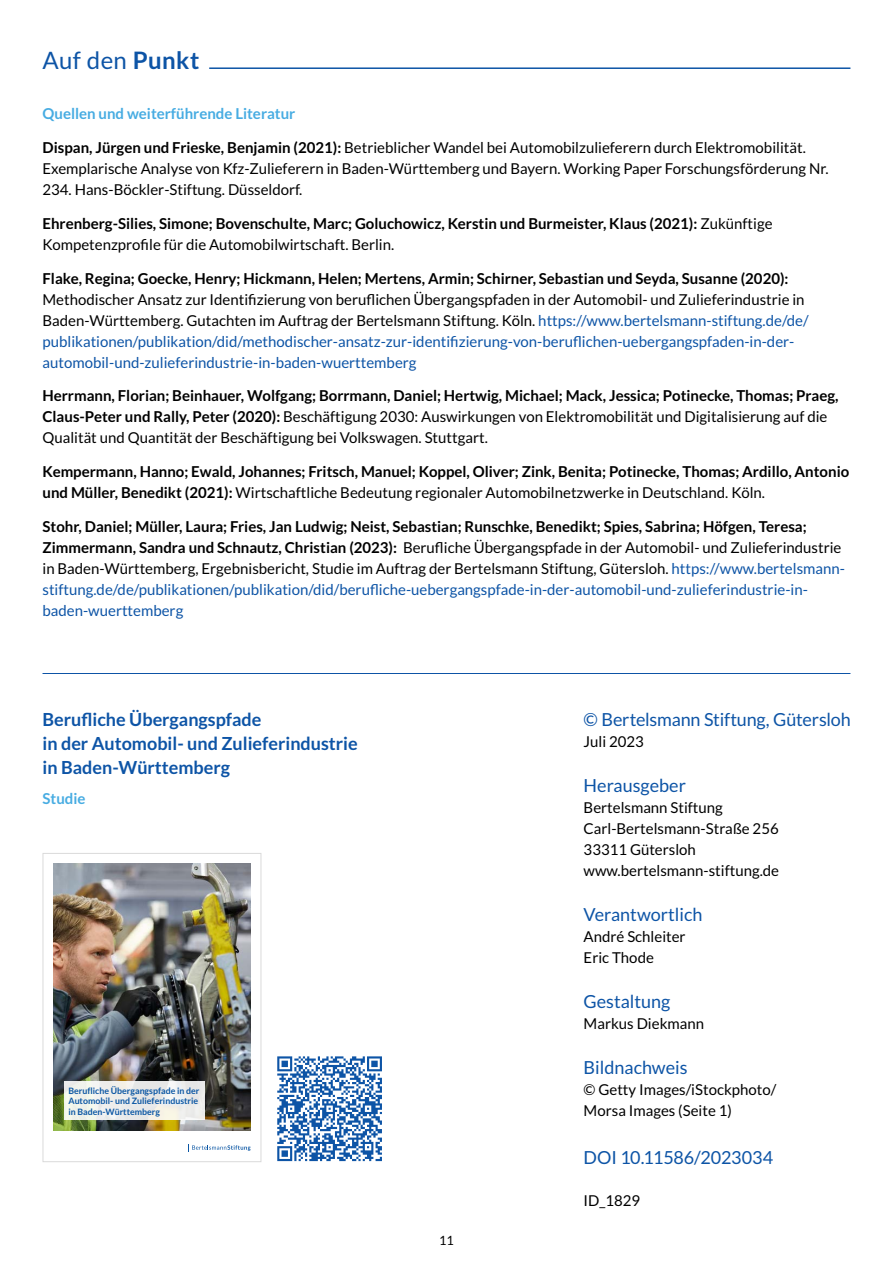
<style>
.page{position:relative;width:893px;height:1263px;background:#fff}
.page>*{position:absolute;margin:0;border:0;box-sizing:border-box;transform-origin:0 0}
.t1{font:24px "Lato";letter-spacing:.015em;color:#0d54a6}
.t2{font:18px "Lato";color:#0d54a6}
.t3{font:700 18px/24px "Lato";color:#0d54a6}
.t4{font:15px/21px "Lato";color:#0d54a6}
.t5{font:700 15px/21px "Lato";color:#000}
.t6{font:15px/21px "Lato";color:#000}
.t7{font:700 15px "Lato";color:#47ace2}
.t8{font:12.75px "Lato";color:#000}
.t9{font:700 8.85px/10.5px "Lato";color:#0a56a4}
.s1{font-weight:700}
.s2{font-weight:400}
.s3{color:#000}
.s4{font-weight:700;color:#000}
</style>
<div class="page">
<hr style="left:209px;top:67px;width:641px;height:2px;background:#0d54a6">
<hr style="left:43px;top:673px;width:807px;height:1px;background:#0d54a6">
<img style="left:53px;top:864px;width:198px;height:266px">
<div style="left:64px;top:1082px;width:140px;height:38px;background:#edeeeb"></div>
<svg style="left:188px;top:1144px;width:63px;height:7px"></svg>
<div style="left:43px;top:853px;width:218px;height:309px;border:1px solid #dadada"></div>
<svg style="left:277px;top:1056px;width:105px;height:105px"></svg>
<h1 class="t1" style="left:43px;top:47px;width:158px">Auf den <span class="s1">Punkt</span></h1>
<p class="t7" style="left:43px;top:105px;width:254px">Quellen und weiterführende Literatur</p>
<p class="t6" style="left:43px;top:137px;width:787px"><span class="s1">Dispan, Jürgen und Frieske, Benjamin (2021):</span> Betrieblicher Wandel bei Automobilzulieferern durch Elektromobilität.<br>Exemplarische Analyse von Kfz-Zulieferern in Baden-Württemberg und Bayern. Working Paper Forschungsförderung Nr.<br>234. Hans-Böckler-Stiftung. Düsseldorf.</p>
<p class="t5" style="left:43px;top:213px;width:732px">Ehrenberg-Silies, Simone; Bovenschulte, Marc; Goluchowicz, Kerstin und Burmeister, Klaus (2021): <span class="s2">Zukünftige<br>Kompetenzprofile für die Automobilwirtschaft. Berlin.</span></p>
<p class="t5" style="left:43px;top:268px;width:747px">Flake, Regina; Goecke, Henry; Hickmann, Helen; Mertens, Armin; Schirner, Sebastian und Seyda, Susanne (2020):</p>
<p class="t4" style="left:43px;top:289px;width:768px"><span class="s3">Methodischer Ansatz zur Identifizierung von beruflichen Übergangspfaden in der Automobil- und Zulieferindustrie in Baden-Württemberg. Gutachten im Auftrag der Bertelsmann Stiftung. Köln.</span> https://www.bertelsmann-stiftung.de/de/ publikationen/publikation/did/methodischer-ansatz-zur-identifizierung-von-beruflichen-uebergangspfaden-in-der&shy;automobil-und-zulieferindustrie-in-baden-wuerttemberg</p>
<p class="t5" style="left:43px;top:385px;width:797px">Herrmann, Florian; Beinhauer, Wolfgang; Borrmann, Daniel; Hertwig, Michael; Mack, Jessica; Potinecke, Thomas; Praeg,<br>Claus-Peter und Rally, Peter (2020): <span class="s2">Beschäftigung 2030: Auswirkungen von Elektromobilität und Digitalisierung auf die<br>Qualität und Quantität der Beschäftigung bei Volkswagen. Stuttgart.</span></p>
<p class="t5" style="left:43px;top:461px;width:808px">Kempermann, Hanno; Ewald, Johannes; Fritsch, Manuel; Koppel, Oliver; Zink, Benita; Potinecke, Thomas; Ardillo, Antonio und Müller, Benedikt (2021): <span class="s2">Wirtschaftliche Bedeutung regionaler Automobilnetzwerke in Deutschland. Köln.</span></p>
<p class="t4" style="left:43px;top:516px;width:804px"><span class="s4">Stohr, Daniel; Müller, Laura; Fries, Jan Ludwig; Neist, Sebastian; Runschke, Benedikt; Spies, Sabrina; Höfgen, Teresa; Zimmermann, Sandra und Schnautz, Christian (2023):</span> <span class="s3">Berufliche Übergangspfade in der Automobil- und Zulieferindustrie in Baden-Württemberg, Ergebnisbericht, Studie im Auftrag der Bertelsmann Stiftung, Gütersloh.</span> https://www.bertelsmann&shy;stiftung.de/de/publikationen/publikation/did/berufliche-uebergangspfade-in-der-automobil-und-zulieferindustrie-in&shy;baden-wuerttemberg</p>
<p class="t3" style="left:43px;top:707px;width:317px">Berufliche Übergangspfade<br>in der Automobil- und Zulieferindustrie in Baden-Württemberg</p>
<p class="t7" style="left:43px;top:789px;width:44px">Studie</p>
<p class="t9" style="left:68px;top:1085px;width:132px">Berufliche Übergangspfade in der<br>Automobil- und Zulieferindustrie in Baden-Württemberg</p>
<p class="t8" style="left:439px;top:1233px;width:16px">11</p>
<p class="t2" style="left:584px;top:710px;width:269px">© Bertelsmann Stiftung, Gütersloh</p>
<p class="t6" style="left:584px;top:731px;width:62px">Juli 2023</p>
<p class="t2" style="left:584px;top:776px;width:104px">Herausgeber</p>
<p class="t6" style="left:584px;top:797px;width:197px">Bertelsmann Stiftung<br>Carl-Bertelsmann-Straße 256<br>33311 Gütersloh www.bertelsmann-stiftung.de</p>
<p class="t2" style="left:584px;top:905px;width:120px">Verantwortlich</p>
<p class="t6" style="left:584px;top:926px;width:104px">André Schleiter<br>Eric Thode</p>
<p class="t2" style="left:584px;top:992px;width:88px">Gestaltung</p>
<p class="t6" style="left:584px;top:1013px;width:122px">Markus Diekmann</p>
<p class="t2" style="left:584px;top:1058px;width:105px">Bildnachweis</p>
<p class="t6" style="left:584px;top:1079px;width:194px">© Getty Images/iStockphoto/<br>Morsa Images (Seite 1)</p>
<p class="t2" style="left:584px;top:1148px;width:191px">DOI 10.11586/2023034</p>
<p class="t6" style="left:584px;top:1190px;width:58px">ID_1829</p>
</div>
